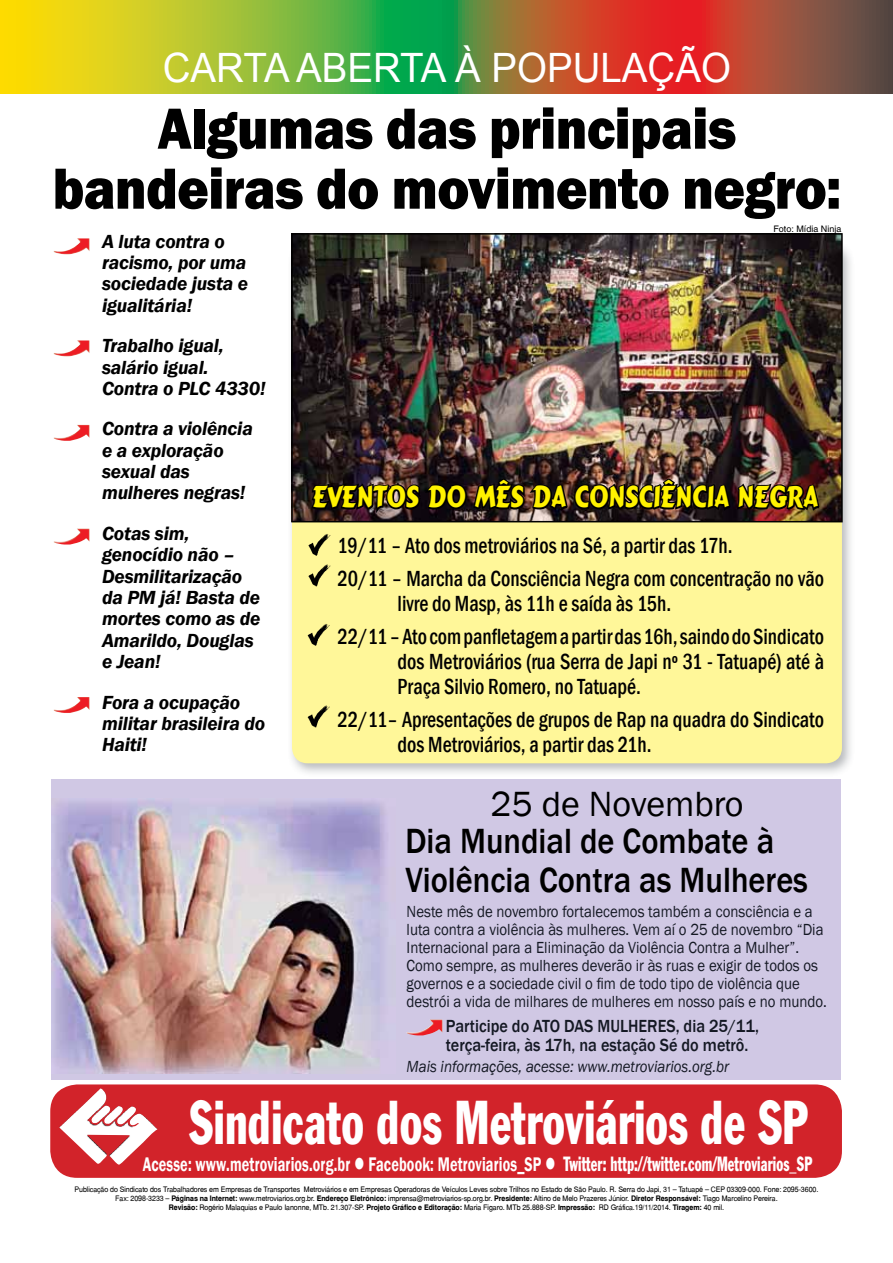
<style>
.page{position:relative;width:893px;height:1263px;background:#fff}
.page>*{position:absolute;margin:0;border:0;box-sizing:border-box;transform-origin:0 0}
.t1{font:condensed 60.75px "Franklin Gothic";letter-spacing:.01em;color:#fff;scale:.75 1}
.t2{font:800 60px/60px "Franklin Gothic";letter-spacing:-.01em;color:#000;text-align:center;scale:.9 1}
.t3{font:40.5px "Tivity UI Font 2";color:#fff;scale:.95 1}
.t4{font:500 36px/39.6px "Franklin Gothic";color:#000;scale:.9 1}
.t5{font:36px "Franklin Gothic";color:#000}
.t6{font:30px "Signboard";color:#fff200;scale:.8 1}
.t7{font:500 condensed 22.5px/33.3px "Franklin Gothic";color:#000;scale:.9 1}
.t8{font:600 20.25px "Franklin Gothic";letter-spacing:.01em;color:#fff;scale:.7 1}
.t9{font:italic 600 19.5px/21.5px "Franklin Gothic";letter-spacing:-.01em;color:#000}
.t10{font:500 18px/19.8px "Franklin Gothic";color:#141823;scale:.9 1}
.t11{font:16.5px/18.1px "Franklin Gothic";color:#141823;scale:.9 1}
.t12{font:italic 16.5px "Franklin Gothic";color:#141823;scale:.9 1}
.t13{font:9px "Switzerland Plain";color:#000}
.t14{font:7.5px/9px "Switzerland Narrow Plain";letter-spacing:-.01em;color:#000;text-align:center;scale:1.15 1}
.s1{font-weight:400;font-stretch:condensed}
.s2{font-family:"Switzerland Narrow";font-weight:700}
</style>
<div class="page">
<div style="left:52px;top:779px;width:789px;height:300px;background:#d0c8e4"></div>
<div style="left:292px;top:243px;width:550px;height:520px;background:#fff799;border-radius:16px"></div>
<svg style="left:0;top:0;width:893px;height:93px;background:#9e8832"></svg>
<div style="left:50px;top:1084px;width:792px;height:94px;background:#d2232a;border-radius:27px"></div>
<img style="left:55px;top:1088px;width:103px;height:77px">
<img style="left:54px;top:238px;width:36px;height:17px">
<img style="left:291px;top:233px;width:552px;height:289px">
<img style="left:308px;top:349px;width:513px;height:297px">
<svg style="left:308px;top:705px;width:22px;height:23px"></svg>
<img style="left:54px;top:340px;width:36px;height:17px">
<img style="left:54px;top:425px;width:36px;height:16px">
<img style="left:54px;top:529px;width:36px;height:16px">
<img style="left:54px;top:697px;width:36px;height:16px">
<img style="left:51px;top:799px;width:336px;height:274px">
<img style="left:407px;top:1019px;width:35px;height:17px">
<h3 class="t3" style="left:163px;top:45px;width:600px">CARTA ABERTA À POPULAÇÃO</h3>
<h2 class="t2" style="left:53px;top:98px;width:877px">Algumas das principais bandeiras do movimento negro:</h2>
<h3 class="t9" style="left:102px;top:230px;width:148px">A luta contra o racismo, por uma sociedade justa e igualitária!</h3>
<h3 class="t9" style="left:102px;top:335px;width:165px">Trabalho igual, salário igual.<br>Contra o PLC 4330!</h3>
<h3 class="t9" style="left:102px;top:418px;width:152px">Contra a violência e a exploração sexual das mulheres negras!</h3>
<h3 class="t9" style="left:102px;top:522px;width:160px">Cotas sim, genocídio não –<br>Desmilitarização da PM já! Basta de mortes como as de<br>Amarildo, Douglas e Jean!</h3>
<h3 class="t9" style="left:102px;top:691px;width:165px">Fora a ocupação militar brasileira do<br>Haiti!</h3>
<p class="t13" style="left:773px;top:223px;width:70px">Foto: Mídia Ninja</p>
<h3 class="t6" style="left:313px;top:479px;width:633px">EVENTOS DO MÊS DA CONSCIÊNCIA NEGRA</h3>
<h3 class="t7" style="left:338px;top:528px;width:542px">19/11 – Ato dos metroviários na Sé, a partir das 17h.<br>20/11 – Marcha da Consciência Negra com concentração no vão</h3>
<h3 class="t7" style="left:338px;top:586px;width:542px;text-indent:60px">livre do Masp, às 11h e saída às 15h.<br>22/11 – Ato com panfletagem a partir das 16h, saindo do Sindicato</h3>
<h3 class="t7" style="left:398px;top:649px;width:475px;line-height:24.8px">dos Metroviários (rua Serra de Japi nº 31 - Tatuapé) até à<br>Praça Silvio Romero, no Tatuapé.</h3>
<h3 class="t7" style="left:398px;top:707px;width:475px;line-height:24.8px;text-indent:-60px">22/11– Apresentações de grupos de Rap na quadra do Sindicato dos Metroviários, a partir das 21h.</h3>
<h3 class="t5" style="left:491px;top:782px;width:255px">25 de Novembro</h3>
<h3 class="t4" style="left:405px;top:821px;width:449px">Dia Mundial de Combate à<br>Violência Contra as Mulheres</h3>
<p class="t11" style="left:407px;top:902px;width:468px">Neste mês de novembro fortalecemos também a consciência e a luta contra a violência às mulheres. Vem aí o 25 de novembro “Dia Internacional para a Eliminação da Violência Contra a Mulher”.<br>Como sempre, as mulheres deverão ir às ruas e exigir de todos os governos e a sociedade civil o fim de todo tipo de violência que destrói a vida de milhares de mulheres em nosso país e no mundo.</p>
<h3 class="t10" style="left:446px;top:1016px;width:349px">Participe do ATO DAS MULHERES, dia 25/11, terça-feira, às 17h, na estação Sé do metrô.</h3>
<h3 class="t12" style="left:407px;top:1056px;width:360px">Mais informações, acesse: www.metroviarios.org.br</h3>
<h1 class="t1" style="left:190px;top:1085px;width:826px">Sindicato dos Metroviários de SP</h1>
<h3 class="t8" style="left:143px;top:1152px;width:958px">Acesse: www.metroviarios.org.br ● Facebook: Metroviarios_SP ● <span class="s1">Twitter: http://twitter.com/Metroviarios_SP</span></h3>
<p class="t14" style="left:75px;top:1184px;width:648px">Publicação do Sindicato dos Trabalhadores em Empre sas de Transportes Metroviários e em Empresas Operadoras de Veículos Leves sobre Trilhos no Estado de São Paulo. R. Serra do Japi, 31 – Tatuapé – CEP 03309-000. Fone: 2095-3600.<br>Fax: 2098-3233 – <span class="s2">Páginas na Internet:</span> www.metroviarios.org.br. <span class="s2">Endereço Eletrônico:</span> imprensa@metroviarios-sp.org.br. <span class="s2">Presidente:</span> Altino de Melo Prazeres Júnior. <span class="s2">Diretor Responsável:</span> Tiago Marcelino Pereira.<br><span class="s2">Revisão:</span> Rogério Malaquias e Paulo Ianonne, MTb. 21.307-SP. <span class="s2">Projeto Gráfico e Editoração:</span> Maria Figaro. MTb 25.888-SP. <span class="s2">Impressão:</span> RD Gráfica.19/11/2014. <span class="s2">Tiragem:</span> 40 mil.</p>
</div>
